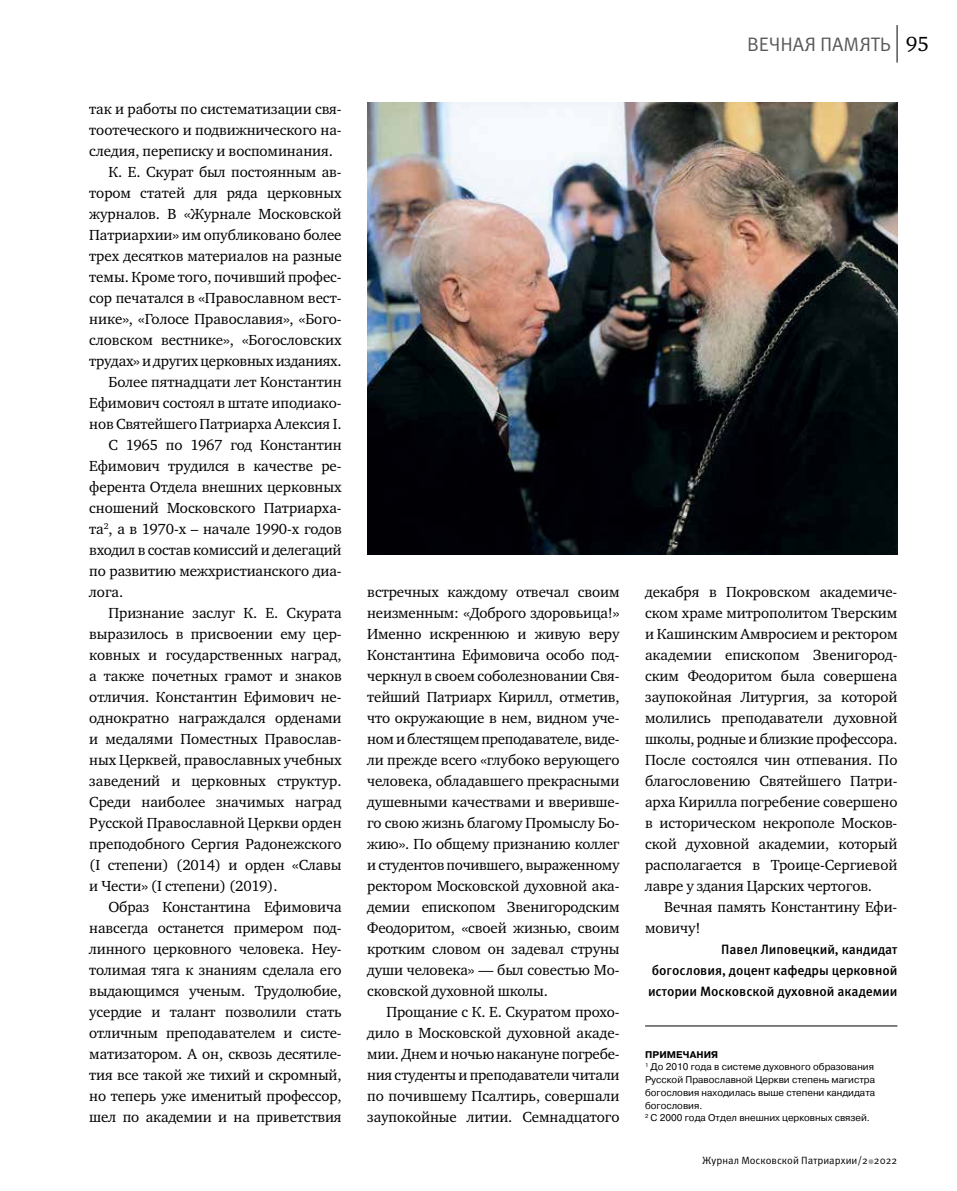
<style>
.page{position:relative;width:957px;height:1191px;background:#fff}
.page>*{position:absolute;margin:0;border:0;box-sizing:border-box;transform-origin:0 0}
.t1{font:19.5px "Meta Pro";letter-spacing:-.005em;color:#58595b}
.t2{font:15px/21px "Charter ITC";letter-spacing:-.005em;color:#000;text-align:justify}
.t3{font:500 13.5px/21px "Meta Pro";letter-spacing:-.005em;color:#000;text-align:justify}
.t4{font:10.5px "Meta Pro";color:#000}
.t5{font:9.75px/12.8px "Pragmatica";color:#000}
.s1{font-family:"Charter ITC";font-size:21px;color:#000}
.s2{font-weight:700}
</style>
<div class="page">
<hr style="left:0;top:0;width:1px;height:240px;background:#626466">
<svg style="left:868px;top:1159px;width:5px;height:5px"></svg>
<hr style="left:896px;top:25px;width:1px;height:38px;background:#000">
<img style="left:368px;top:103px;width:529px;height:452px">
<hr style="left:645px;top:1025px;width:252px;height:1px;background:#000">
<p class="t2" style="left:89px;top:98px;width:254px">так и работы по систематизации свя-</p>
<p class="t2" style="left:89px;top:119px;width:254px">тоотеческого и подвижнического на-</p>
<p class="t2" style="left:89px;top:140px;width:245px">следия, переписку и воспоминания.</p>
<p class="t2" style="left:108px;top:161px;width:235px">К. Е. Скурат был постоянным ав-</p>
<p class="t2" style="left:89px;top:182px;width:254px">тором статей для ряда церковных</p>
<p class="t2" style="left:89px;top:203px;width:254px">журналов. В «Журнале Московской</p>
<p class="t2" style="left:89px;top:224px;width:254px">Патриархии» им опубликовано более</p>
<p class="t2" style="left:89px;top:245px;width:254px">трех десятков материалов на разные</p>
<p class="t2" style="left:89px;top:266px;width:254px">темы. Кроме того, почивший профес-</p>
<p class="t2" style="left:89px;top:287px;width:254px">сор печатался в «Православном вест-</p>
<p class="t2" style="left:89px;top:308px;width:254px">нике», «Голосе Православия», «Бого-</p>
<p class="t2" style="left:89px;top:329px;width:254px">словском вестнике», «Богословских</p>
<p class="t2" style="left:89px;top:350px;width:254px">трудах» и других церковных изданиях.</p>
<p class="t2" style="left:108px;top:371px;width:235px">Более пятнадцати лет Константин</p>
<p class="t2" style="left:89px;top:392px;width:254px">Ефимович состоял в штате иподиако-</p>
<p class="t2" style="left:89px;top:413px;width:254px">нов Святейшего Патриарха Алексия I.</p>
<p class="t2" style="left:108px;top:434px;width:235px">С 1965 по 1967 год Константин</p>
<p class="t2" style="left:89px;top:455px;width:254px">Ефимович трудился в качестве ре-</p>
<p class="t2" style="left:89px;top:476px;width:254px">ферента Отдела внешних церковных</p>
<p class="t2" style="left:89px;top:497px;width:254px">сношений Московского Патриарха-</p>
<p class="t2" style="left:89px;top:518px;width:254px">та<sup>2</sup>, а в 1970-х – начале 1990-х годов</p>
<p class="t2" style="left:89px;top:539px;width:254px">входил в состав комиссий и делегаций</p>
<p class="t2" style="left:89px;top:560px;width:254px">по развитию межхристианского диа-</p>
<p class="t2" style="left:89px;top:581px;width:35px">лога.</p>
<p class="t2" style="left:108px;top:602px;width:235px">Признание заслуг К. Е. Скурата</p>
<p class="t2" style="left:89px;top:623px;width:254px">выразилось в присвоении ему цер-</p>
<p class="t2" style="left:89px;top:644px;width:254px">ковных и государственных наград,</p>
<p class="t2" style="left:89px;top:665px;width:254px">а также почетных грамот и знаков</p>
<p class="t2" style="left:89px;top:686px;width:254px">отличия. Константин Ефимович не-</p>
<p class="t2" style="left:89px;top:707px;width:254px">однократно награждался орденами</p>
<p class="t2" style="left:89px;top:728px;width:254px">и медалями Поместных Православ-</p>
<p class="t2" style="left:89px;top:749px;width:254px">ных Церквей, православных учебных</p>
<p class="t2" style="left:89px;top:770px;width:254px">заведений и церковных структур.</p>
<p class="t2" style="left:89px;top:791px;width:254px">Среди наиболее значимых наград</p>
<p class="t2" style="left:89px;top:812px;width:254px">Русской Православной Церкви орден</p>
<p class="t2" style="left:89px;top:833px;width:254px">преподобного Сергия Радонежского</p>
<p class="t2" style="left:89px;top:854px;width:254px">(I степени) (2014) и орден «Славы</p>
<p class="t2" style="left:89px;top:875px;width:190px">и Чести» (I степени) (2019).</p>
<p class="t2" style="left:108px;top:896px;width:235px">Образ Константина Ефимовича</p>
<p class="t2" style="left:89px;top:917px;width:254px">навсегда останется примером под-</p>
<p class="t2" style="left:89px;top:938px;width:254px">линного церковного человека. Неу-</p>
<p class="t2" style="left:89px;top:959px;width:254px">толимая тяга к знаниям сделала его</p>
<p class="t2" style="left:89px;top:980px;width:254px">выдающимся ученым. Трудолюбие,</p>
<p class="t2" style="left:89px;top:1001px;width:254px">усердие и талант позволили стать</p>
<p class="t2" style="left:89px;top:1022px;width:254px">отличным преподавателем и систе-</p>
<p class="t2" style="left:89px;top:1043px;width:254px">матизатором. А он, сквозь десятиле-</p>
<p class="t2" style="left:89px;top:1064px;width:254px">тия все такой же тихий и скромный,</p>
<p class="t2" style="left:89px;top:1085px;width:254px">но теперь уже именитый профессор,</p>
<p class="t2" style="left:89px;top:1106px;width:254px">шел по академии и на приветствия</p>
<h1 class="t1" style="left:747px;top:32px;width:184px">ВЕЧНАЯ ПАМЯТЬ <span class="s1">95</span></h1>
<p class="t2" style="left:367px;top:581px;width:254px">встречных каждому отвечал своим неизменным: «Доброго здоровьица!» Именно искреннюю и живую веру Константина Ефимовича особо под&shy;черкнул в своем соболезновании Свя&shy;тейший Патриарх Кирилл, отметив, что окружающие в нем, видном уче&shy;ном и блестящем преподавателе, виде&shy;ли прежде всего «глубоко верующего человека, обладавшего прекрасными душевными качествами и вверивше&shy;го свою жизнь благому Промыслу Бо&shy;жию». По общему признанию коллег и студентов почившего, выраженному ректором Московской духовной ака&shy;демии епископом Звенигородским Феодоритом, «своей жизнью, своим кротким словом он задевал струны души человека» — был совестью Мо&shy;сковской духовной школы.</p>
<p class="t2" style="left:367px;top:1001px;width:254px;text-indent:19px">Прощание с К. Е. Скуратом прохо&shy;дило в Московской духовной акаде&shy;мии. Днем и ночью накануне погребе&shy;ния студенты и преподаватели читали по почившему Псалтирь, совершали заупокойные литии. Семнадцатого</p>
<p class="t2" style="left:645px;top:581px;width:254px">декабря в Покровском академиче&shy;ском храме митрополитом Тверским и Кашинским Амвросием и ректором академии епископом Звенигород&shy;ским Феодоритом была совершена заупокойная Литургия, за которой молились преподаватели духовной школы, родные и близкие профессора.<br>После состоялся чин отпевания. По благословению Святейшего Патри&shy;арха Кирилла погребение совершено в историческом некрополе Москов&shy;ской духовной академии, который располагается в Троице-Сергиевой лавре у здания Царских чертогов.</p>
<p class="t2" style="left:645px;top:896px;width:254px;text-indent:19px">Вечная память Константину Ефи&shy;мовичу!</p>
<p class="t3" style="left:648px;top:939px;width:251px;text-indent:73px">Павел Липовецкий, кандидат богословия, доцент кафедры церковной истории Московской духовной академии</p>
<p class="t5" style="left:645px;top:1048px;width:232px"><span class="s2">ПРИМЕЧАНИЯ<br></span><sup>1</sup> До 2010 года в системе духовного образования Русской Православной Церкви степень магистра богословия находилась выше степени кандидата богословия.<br><sup>2</sup> С 2000 года Отдел внешних церковных связей.</p>
<p class="t4" style="left:702px;top:1153px;width:197px">Журнал Московской Патриархии/2 2022</p>
</div>
